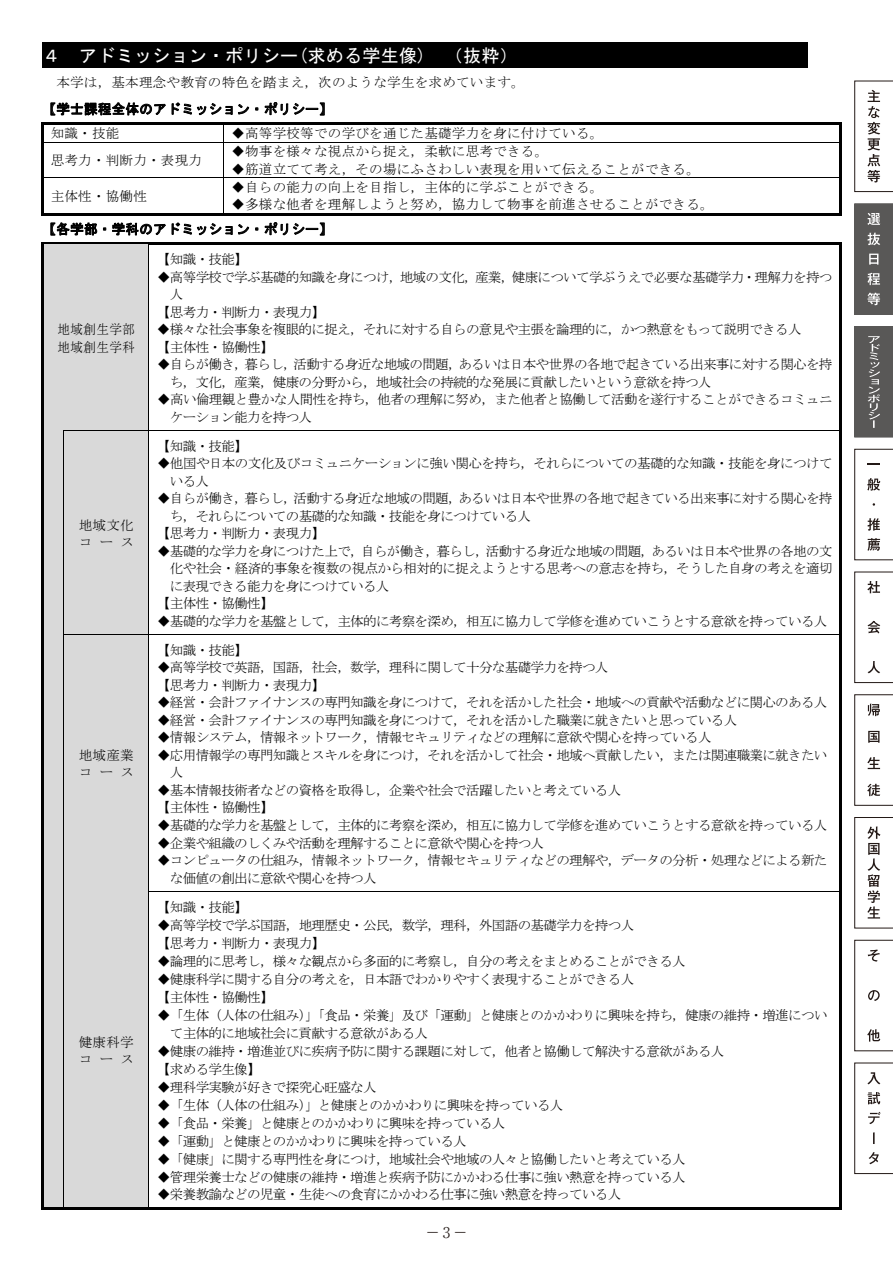
<style>
.page{position:relative;width:893px;height:1263px;background:#fff}
.page>*{position:absolute;margin:0;border:0;box-sizing:border-box;transform-origin:0 0}
.t1{font:18px "MS Gothic";letter-spacing:.015em;color:#fff}
.t2{font:300 14.85px "Ryumin Pr 6";color:#231916;scale:.7 1}
.t3{font:13.5px/17.4px "MS Mincho";letter-spacing:-.045em;color:#000}
.t4{font:13.5px "MS Mincho";letter-spacing:.02em;color:#000}
.t5{font:13.5px "MS Gothic";letter-spacing:.025em;color:#000}
.t6{font:13.5px/17.5px "MS Mincho";letter-spacing:.045em;color:#000;scale:.92 1}
</style>
<div class="page">
<div style="left:43px;top:42px;width:765px;height:26px;background:#000"></div>
<svg style="left:51px;top:102px;width:115px;height:13px"></svg>
<svg style="left:172px;top:102px;width:77px;height:13px"></svg>
<svg style="left:265px;top:102px;width:60px;height:13px"></svg>
<hr style="left:41px;top:122px;width:184px;height:2px;background:#000">
<hr style="left:225px;top:122px;width:614px;height:2px;background:#000">
<hr style="left:41px;top:124px;width:3px;height:18px;background:#000">
<svg style="left:223px;top:124px;width:1px;height:18px"></svg>
<hr style="left:41px;top:142px;width:183px;height:1px;background:#000">
<hr style="left:224px;top:142px;width:615px;height:1px;background:#000">
<svg style="left:839px;top:122px;width:2px;height:21px"></svg>
<hr style="left:41px;top:143px;width:3px;height:35px;background:#000">
<hr style="left:223px;top:143px;width:1px;height:35px;background:#000">
<hr style="left:839px;top:143px;width:2px;height:35px;background:#000">
<hr style="left:41px;top:178px;width:183px;height:1px;background:#000">
<hr style="left:224px;top:178px;width:615px;height:1px;background:#000">
<hr style="left:41px;top:178px;width:3px;height:38px;background:#000">
<hr style="left:41px;top:213px;width:182px;height:3px;background:#000">
<hr style="left:223px;top:178px;width:1px;height:35px;background:#000">
<hr style="left:225px;top:213px;width:614px;height:3px;background:#000">
<hr style="left:839px;top:178px;width:2px;height:38px;background:#000">
<svg style="left:51px;top:222px;width:46px;height:13px"></svg>
<svg style="left:112px;top:222px;width:54px;height:13px"></svg>
<svg style="left:172px;top:222px;width:77px;height:13px"></svg>
<svg style="left:265px;top:222px;width:60px;height:13px"></svg>
<div style="left:44px;top:244px;width:105px;height:186px;background:#d9d9d9"></div>
<svg style="left:41px;top:244px;width:3px;height:7px"></svg>
<hr style="left:41px;top:242px;width:108px;height:2px;background:#000">
<hr style="left:149px;top:242px;width:690px;height:2px;background:#000">
<svg style="left:839px;top:242px;width:2px;height:9px"></svg>
<hr style="left:41px;top:251px;width:3px;height:179px;background:#000">
<hr style="left:149px;top:251px;width:1px;height:179px;background:#000">
<hr style="left:839px;top:251px;width:2px;height:179px;background:#000">
<div style="left:44px;top:431px;width:20px;height:203px;background:#d9d9d9"></div>
<div style="left:64px;top:431px;width:85px;height:203px;background:#d9d9d9"></div>
<svg style="left:41px;top:430px;width:3px;height:7px"></svg>
<div style="left:44px;top:430px;width:20px;height:7px;background:#d9d9d9"></div>
<hr style="left:64px;top:430px;width:85px;height:1px;background:#000">
<hr style="left:149px;top:430px;width:690px;height:1px;background:#000">
<svg style="left:839px;top:430px;width:2px;height:7px"></svg>
<hr style="left:41px;top:437px;width:3px;height:197px;background:#000">
<hr style="left:64px;top:437px;width:1px;height:197px;background:#000">
<hr style="left:149px;top:437px;width:1px;height:197px;background:#000">
<hr style="left:839px;top:437px;width:2px;height:197px;background:#000">
<div style="left:44px;top:635px;width:20px;height:256px;background:#d9d9d9"></div>
<div style="left:64px;top:635px;width:85px;height:256px;background:#d9d9d9"></div>
<svg style="left:41px;top:634px;width:3px;height:7px"></svg>
<div style="left:44px;top:634px;width:20px;height:7px;background:#d9d9d9"></div>
<hr style="left:64px;top:634px;width:85px;height:1px;background:#000">
<hr style="left:149px;top:634px;width:690px;height:1px;background:#000">
<svg style="left:839px;top:634px;width:2px;height:7px"></svg>
<hr style="left:41px;top:641px;width:3px;height:250px;background:#000">
<hr style="left:64px;top:641px;width:1px;height:250px;background:#000">
<hr style="left:149px;top:641px;width:1px;height:250px;background:#000">
<hr style="left:839px;top:641px;width:2px;height:250px;background:#000">
<div style="left:44px;top:891px;width:20px;height:317px;background:#d9d9d9"></div>
<div style="left:64px;top:891px;width:85px;height:317px;background:#d9d9d9"></div>
<svg style="left:41px;top:891px;width:3px;height:7px"></svg>
<hr style="left:149px;top:891px;width:690px;height:1px;background:#000">
<svg style="left:839px;top:891px;width:2px;height:7px"></svg>
<hr style="left:41px;top:898px;width:3px;height:312px;background:#000">
<hr style="left:41px;top:1208px;width:23px;height:2px;background:#000">
<hr style="left:64px;top:898px;width:1px;height:310px;background:#000">
<hr style="left:64px;top:1208px;width:85px;height:2px;background:#000">
<hr style="left:149px;top:898px;width:1px;height:310px;background:#000">
<hr style="left:149px;top:1208px;width:690px;height:2px;background:#000">
<hr style="left:839px;top:898px;width:2px;height:312px;background:#000">
<svg style="left:854px;top:204px;width:39px;height:110px;background:#676665"></svg>
<svg style="left:854px;top:326px;width:39px;height:111px;background:#61605f"></svg>
<svg style="left:854px;top:449px;width:39px;height:111px"></svg>
<svg style="left:854px;top:572px;width:39px;height:111px"></svg>
<svg style="left:854px;top:694px;width:39px;height:111px"></svg>
<svg style="left:854px;top:817px;width:39px;height:111px"></svg>
<svg style="left:854px;top:940px;width:39px;height:111px"></svg>
<svg style="left:854px;top:1063px;width:39px;height:111px"></svg>
<svg style="left:854px;top:81px;width:39px;height:111px"></svg>
<h1 class="t1" style="left:43px;top:47px;width:477px">４ アドミッション・ポリシー(求める学生像) （抜粋）</h1>
<p class="t4" style="left:56px;top:76px;width:470px">本学は，基本理念や教育の特色を踏まえ，次のような学生を求めています。</p>
<p class="t5" style="left:43px;top:102px;width:292px">【学士課程全体のアドミッション・ポリシー】</p>
<p class="t3" style="left:51px;top:124px;width:70px">知識・技能</p>
<p class="t4" style="left:231px;top:126px;width:373px">◆高等学校等での学びを通じた基礎学力を身に付けている。</p>
<p class="t4" style="left:51px;top:153px;width:153px">思考力・判断力・表現力</p>
<p class="t4" style="left:231px;top:145px;width:318px">◆物事を様々な視点から捉え，柔軟に思考できる。</p>
<p class="t4" style="left:231px;top:162px;width:470px">◆筋道立てて考え，その場にふさわしい表現を用いて伝えることができる。</p>
<p class="t4" style="left:231px;top:180px;width:373px">◆自らの能力の向上を目指し，主体的に学ぶことができる。</p>
<p class="t4" style="left:231px;top:198px;width:484px">◆多様な他者を理解しようと努め，協力して物事を前進させることができる。</p>
<p class="t5" style="left:43px;top:222px;width:292px">【各学部・学科のアドミッション・ポリシー】</p>
<p class="t3" style="left:51px;top:187px;width:98px">主体性・協働性</p>
<p class="t6" style="left:58px;top:321px;width:86px">地域創生学部地域創生学科</p>
<p class="t3" style="left:79px;top:516px;width:57px">地域文化コース</p>
<p class="t3" style="left:79px;top:746px;width:57px">地域産業コース</p>
<p class="t3" style="left:79px;top:1033px;width:57px">健康科学コース</p>
<p class="t3" style="left:157px;top:251px;width:92px">【知識・技能】</p>
<p class="t3" style="left:157px;top:268px;width:677px">◆高等学校で学ぶ基礎的知識を身につけ，地域の文化，産業，健康について学ぶうえで必要な基礎学力・理解力を持つ</p>
<p class="t3" style="left:170px;top:286px;width:15px">人</p>
<p class="t3" style="left:157px;top:303px;width:169px">【思考力・判断力・表現力】</p>
<p class="t3" style="left:157px;top:321px;width:646px">◆様々な社会事象を複眼的に捉え，それに対する自らの意見や主張を論理的に，かつ熱意をもって説明できる人【主体性・協働性】</p>
<p class="t3" style="left:170px;top:356px;width:664px;text-indent:-13px">◆自らが働き，暮らし，活動する身近な地域の問題，あるいは日本や世界の各地で起きている出来事に対する関心を持ち，文化，産業，健康の分野から，地域社会の持続的な発展に貢献したいという意欲を持つ人</p>
<p class="t3" style="left:170px;top:391px;width:664px;text-indent:-13px">◆高い倫理観と豊かな人間性を持ち，他者の理解に努め，また他者と協働して活動を遂行することができるコミュニケーション能力を持つ人</p>
<p class="t3" style="left:157px;top:437px;width:92px">【知識・技能】</p>
<p class="t3" style="left:170px;top:455px;width:664px;text-indent:-13px">◆他国や日本の文化及びコミュニケーションに強い関心を持ち，それらについての基礎的な知識・技能を身につけている人</p>
<p class="t3" style="left:157px;top:490px;width:677px">◆自らが働き，暮らし，活動する身近な地域の問題，あるいは日本や世界の各地で起きている出来事に対する関心を持</p>
<p class="t3" style="left:170px;top:507px;width:363px">ち，それらについての基礎的な知識・技能を身につけている人</p>
<p class="t3" style="left:157px;top:525px;width:169px">【思考力・判断力・表現力】</p>
<p class="t3" style="left:157px;top:542px;width:677px">◆基礎的な学力を身につけた上で，自らが働き，暮らし，活動する身近な地域の問題，あるいは日本や世界の各地の文</p>
<p class="t3" style="left:170px;top:560px;width:664px">化や社会・経済的事象を複数の視点から相対的に捉えようとする思考への意志を持ち，そうした自身の考えを適切</p>
<p class="t3" style="left:170px;top:577px;width:221px">に表現できる能力を身につけている人</p>
<p class="t3" style="left:157px;top:595px;width:118px">【主体性・協働性】</p>
<p class="t3" style="left:157px;top:612px;width:672px">◆基礎的な学力を基盤として，主体的に考察を深め，相互に協力して学修を進めていこうとする意欲を持っている人</p>
<p class="t3" style="left:157px;top:641px;width:92px">【知識・技能】</p>
<p class="t3" style="left:157px;top:659px;width:453px">◆高等学校で英語，国語，社会，数学，理科に関して十分な基礎学力を持つ人【思考力・判断力・表現力】</p>
<p class="t3" style="left:157px;top:694px;width:672px">◆経営・会計ファイナンスの専門知識を身につけて，それを活かした社会・地域への貢献や活動などに関心のある人</p>
<p class="t3" style="left:157px;top:711px;width:582px">◆経営・会計ファイナンスの専門知識を身につけて，それを活かした職業に就きたいと思っている人</p>
<p class="t3" style="left:157px;top:729px;width:556px">◆情報システム，情報ネットワーク，情報セキュリティなどの理解に意欲や関心を持っている人</p>
<p class="t3" style="left:170px;top:746px;width:659px;text-indent:-13px">◆応用情報学の専門知識とスキルを身につけ，それを活かして社会・地域へ貢献したい，または関連職業に就きたい人</p>
<p class="t3" style="left:157px;top:781px;width:466px">◆基本情報技術者などの資格を取得し，企業や社会で活躍したいと考えている人【主体性・協働性】</p>
<p class="t3" style="left:157px;top:816px;width:672px">◆基礎的な学力を基盤として，主体的に考察を深め，相互に協力して学修を進めていこうとする意欲を持っている人</p>
<p class="t3" style="left:157px;top:834px;width:388px">◆企業や組織のしくみや活動を理解することに意欲や関心を持つ人</p>
<p class="t3" style="left:170px;top:851px;width:659px;text-indent:-13px">◆コンピュータの仕組み，情報ネットワーク，情報セキュリティなどの理解や，データの分析・処理などによる新たな価値の創出に意欲や関心を持つ人</p>
<p class="t3" style="left:157px;top:898px;width:92px">【知識・技能】</p>
<p class="t3" style="left:157px;top:916px;width:479px;line-height:18px">◆高等学校で学ぶ国語，地理歴史・公民，数学，理科，外国語の基礎学力を持つ人【思考力・判断力・表現力】</p>
<p class="t3" style="left:157px;top:952px;width:530px">◆論理的に思考し，様々な観点から多面的に考察し，自分の考えをまとめることができる人</p>
<p class="t3" style="left:157px;top:970px;width:479px;line-height:18px">◆健康科学に関する自分の考えを，日本語でわかりやすく表現することができる人【主体性・協働性】</p>
<p class="t3" style="left:170px;top:1006px;width:659px;line-height:18px;text-indent:-13px">◆「生体（人体の仕組み）」「食品・栄養」及び「運動」と健康とのかかわりに興味を持ち，健康の維持・増進について主体的に地域社会に貢献する意欲がある人</p>
<p class="t3" style="left:157px;top:1042px;width:569px;line-height:18px">◆健康の維持・増進並びに疾病予防に関する課題に対して，他者と協働して解決する意欲がある人【求める学生像】</p>
<p class="t3" style="left:157px;top:1078px;width:221px">◆理科学実験が好きで探究心旺盛な人</p>
<p class="t3" style="left:157px;top:1096px;width:408px">◆「生体（人体の仕組み）」と健康とのかかわりに興味を持っている人</p>
<p class="t3" style="left:157px;top:1114px;width:350px">◆「食品・栄養」と健康とのかかわりに興味を持っている人</p>
<p class="t3" style="left:157px;top:1132px;width:311px">◆「運動」と健康とのかかわりに興味を持っている人</p>
<p class="t3" style="left:157px;top:1150px;width:530px">◆「健康」に関する専門性を身につけ，地域社会や地域の人々と協働したいと考えている人</p>
<p class="t3" style="left:157px;top:1168px;width:530px">◆管理栄養士などの健康の維持・増進と疾病予防にかかわる仕事に強い熱意を持っている人</p>
<p class="t3" style="left:157px;top:1186px;width:466px">◆栄養教諭などの児童・生徒への食育にかかわる仕事に強い熱意を持っている人</p>
<p class="t2" style="left:427px;top:1220px;width:56px">― 3 ―</p>
</div>
